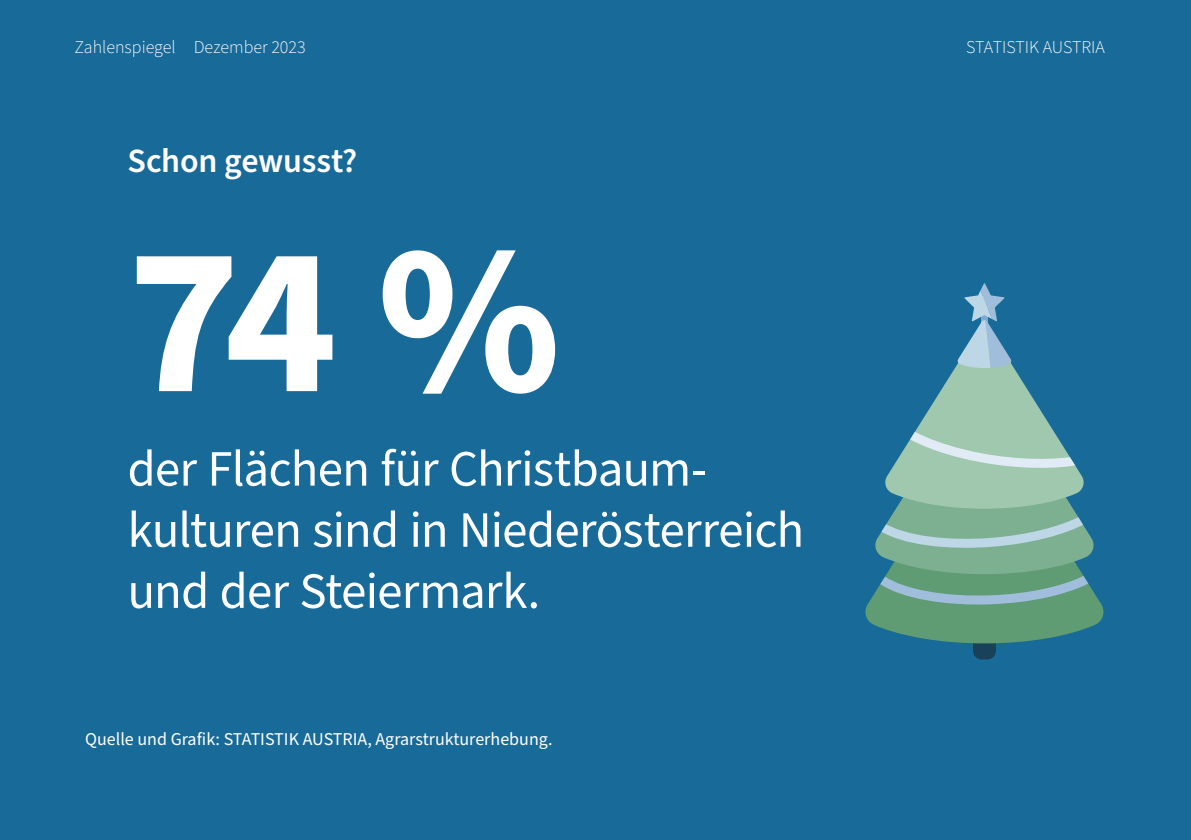
<style>
.page{position:relative;width:1191px;height:840px;background:#fff}
.page>*{position:absolute;margin:0;border:0;box-sizing:border-box;transform-origin:0 0}
.t1{font:700 212px "Source Sans Pro";color:#fff}
.t2{font:50.8px/61px "Source Sans Pro";letter-spacing:-.02em;color:#fff}
.t3{font:600 34px "Source Sans Pro";letter-spacing:-.01em;color:#fff}
.t4{font:18px "Source Sans Pro";color:#fff}
.t5{font:300 18px "Source Sans Pro";color:#fff}
</style>
<div class="page">
<div style="left:0;top:0;width:1191px;height:839px;background:#186a99"></div>
<svg style="left:973px;top:643px;width:23px;height:16px"></svg>
<svg style="left:865px;top:585px;width:239px;height:58px;fill:#5f9b73"></svg>
<svg style="left:875px;top:534px;width:219px;height:40px;background:#6da48d"></svg>
<svg style="left:879px;top:283px;width:210px;height:267px"></svg>
<svg style="left:880px;top:574px;width:209px;height:31px;background:#71a491"></svg>
<p class="t5" style="left:75px;top:35px;width:233px">Zahlenspiegel Dezember 2023</p>
<p class="t5" style="left:966px;top:35px;width:140px">STATISTIK AUSTRIA</p>
<p class="t3" style="left:127px;top:138px;width:231px">Schon gewusst?</p>
<h1 class="t1" style="left:127px;top:176px;width:434px">74 %</h1>
<p class="t2" style="left:127px;top:439px;width:678px">der Flächen für Christbaum&shy;kulturen sind in Niederösterreich und der Steiermark.</p>
<p class="t4" style="left:85px;top:726px;width:469px">Quelle und Grafik: STATISTIK AUSTRIA, Agrarstrukturerhebung.</p>
</div>
